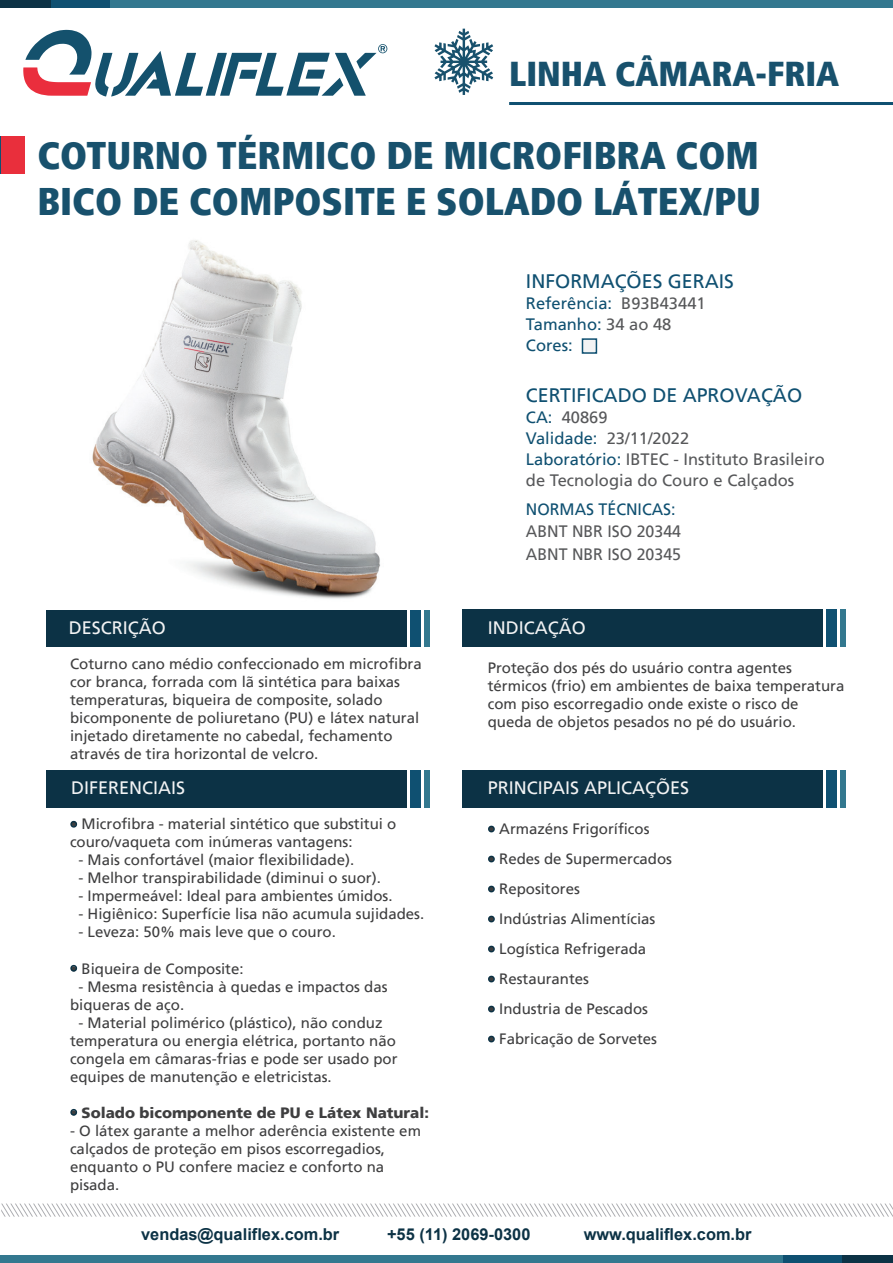
<style>
.page{position:relative;width:893px;height:1263px;background:#fff}
.page>*{position:absolute;margin:0;border:0;box-sizing:border-box;transform-origin:0 0}
.t1{font:900 condensed 38.4px/46.2px "Frutiger LT";color:#18516d}
.t2{font:900 condensed 34.5px "Frutiger LT";color:#18516d}
.t3{font:19.5px "Frutiger LT";color:#0f5071}
.t4{font:18px "Frutiger LT";color:#f2f3f4}
.t5{font:16.5px/21px "Frutiger LT";color:#57585a}
.t6{font:16.5px/21px "Frutiger LT";color:#0f5071}
.t7{font:700 16.35px "Arial";color:#0c3245}
.t8{font:15px/18px "Frutiger LT";color:#3e3e3f}
.t9{font:900 15px "Frutiger LT";color:#3e3e3f}
.s1{font-weight:400}
.s2{color:#57585a}
.s3{color:#0f5071}
</style>
<div class="page">
<div style="left:46px;top:610px;width:361px;height:37px;background:#0c3245"></div>
<div style="left:410px;top:610px;width:11px;height:37px;background:#0f5071"></div>
<div style="left:424px;top:610px;width:6px;height:37px;background:#33788f"></div>
<div style="left:462px;top:610px;width:361px;height:37px;background:#0c3245"></div>
<div style="left:826px;top:610px;width:11px;height:37px;background:#0f5071"></div>
<div style="left:840px;top:610px;width:6px;height:37px;background:#33788f"></div>
<div style="left:46px;top:770px;width:361px;height:37px;background:#0c3245"></div>
<div style="left:410px;top:770px;width:11px;height:37px;background:#0f5071"></div>
<div style="left:424px;top:770px;width:6px;height:37px;background:#33788f"></div>
<svg style="left:70px;top:820px;width:8px;height:8px"></svg>
<svg style="left:70px;top:964px;width:8px;height:8px"></svg>
<svg style="left:70px;top:1108px;width:8px;height:8px"></svg>
<div style="left:462px;top:770px;width:361px;height:37px;background:#0c3245"></div>
<div style="left:826px;top:770px;width:11px;height:37px;background:#0f5071"></div>
<div style="left:840px;top:770px;width:6px;height:37px;background:#33788f"></div>
<svg style="left:488px;top:825px;width:7px;height:8px"></svg>
<svg style="left:488px;top:855px;width:7px;height:8px"></svg>
<svg style="left:488px;top:885px;width:7px;height:8px"></svg>
<svg style="left:488px;top:915px;width:7px;height:8px"></svg>
<svg style="left:488px;top:945px;width:7px;height:8px"></svg>
<svg style="left:488px;top:975px;width:7px;height:8px"></svg>
<svg style="left:488px;top:1005px;width:7px;height:8px"></svg>
<svg style="left:488px;top:1035px;width:7px;height:8px"></svg>
<div style="left:582px;top:338px;width:15px;height:16px;background:#f2f3f4;border:2px solid #0f5071"></div>
<img style="left:92px;top:240px;width:288px;height:359px">
<div style="left:0;top:137px;width:24px;height:37px;background:#0f5071"></div>
<div style="left:0;top:1255px;width:783px;height:8px;background:#33788f"></div>
<div style="left:783px;top:1255px;width:59px;height:8px;background:#0f5071"></div>
<div style="left:842px;top:1255px;width:51px;height:8px;background:#0c3245"></div>
<svg style="left:1px;top:1203px;width:892px;height:14px"></svg>
<div style="left:1px;top:137px;width:24px;height:37px;background:#e92f3c"></div>
<div style="left:110px;top:0;width:783px;height:8px;background:#33788f"></div>
<div style="left:50px;top:0;width:60px;height:8px;background:#0f5071"></div>
<div style="left:0;top:0;width:50px;height:8px;background:#0c3245"></div>
<hr style="left:509px;top:102px;width:384px;height:3px;background:#0f5071">
<svg style="left:434px;top:29px;width:59px;height:66px"></svg>
<svg style="left:23px;top:30px;width:364px;height:67px"></svg>
<h2 class="t2" style="left:509px;top:53px;width:332px">LINHA CÂMARA-FRIA</h2>
<h1 class="t1" style="left:37px;top:132px;width:725px">COTURNO TÉRMICO DE MICROFIBRA COM<br>BICO DE COMPOSITE E SOLADO LÁTEX/PU</h1>
<p class="t4" style="left:69px;top:618px;width:99px">DESCRIÇÃO</p>
<p class="t8" style="left:70px;top:655px;width:353px">Coturno cano médio confeccionado em microfibra cor branca, forrada com lã sintética para baixas temperaturas, biqueira de composite, solado bicomponente de poliuretano (PU) e látex natural injetado diretamente no cabedal, fechamento através de tira horizontal de velcro.</p>
<p class="t4" style="left:71px;top:778px;width:116px">DIFERENCIAIS</p>
<p class="t8" style="left:70px;top:815px;width:328px">• Microfibra - material sintético que substitui o couro/vaqueta com inúmeras vantagens:</p>
<p class="t8" style="left:78px;top:851px;width:277px">- Mais confortável (maior flexibilidade).</p>
<p class="t8" style="left:78px;top:869px;width:304px">- Melhor transpirabilidade (diminui o suor).</p>
<p class="t8" style="left:78px;top:887px;width:316px">- Impermeável: Ideal para ambientes úmidos.</p>
<p class="t8" style="left:78px;top:905px;width:347px">- Higiênico: Superfície lisa não acumula sujidades.</p>
<p class="t8" style="left:78px;top:923px;width:259px">- Leveza: 50% mais leve que o couro.</p>
<p class="t8" style="left:70px;top:959px;width:175px">• Biqueira de Composite:</p>
<p class="t8" style="left:70px;top:977px;width:319px;text-indent:8px">- Mesma resistência à quedas e impactos das biqueras de aço.</p>
<p class="t8" style="left:70px;top:1013px;width:329px;text-indent:8px">- Material polimérico (plástico), não conduz temperatura ou energia elétrica, portanto não congela em câmaras-frias e pode ser usado por equipes de manutenção e eletricistas.</p>
<p class="t9" style="left:70px;top:1103px;width:360px"><span class="s1">•</span> Solado bicomponente de PU e Látex Natural:</p>
<p class="t8" style="left:70px;top:1121px;width:352px">- O látex garante a melhor aderência existente em calçados de proteção em pisos escorregadios, enquanto o PU confere maciez e conforto na pisada.</p>
<h3 class="t3" style="left:526px;top:269px;width:210px">INFORMAÇÕES GERAIS</h3>
<p class="t6" style="left:526px;top:292px;width:181px">Referência: <span class="s2">B93B43441<br></span>Tamanho: <span class="s2">34 ao 48<br></span>Cores:</p>
<h3 class="t3" style="left:526px;top:383px;width:278px">CERTIFICADO DE APROVAÇÃO</h3>
<p class="t5" style="left:526px;top:406px;width:300px"><span class="s3">CA:</span> 40869<br><span class="s3">Validade:</span> 23/11/2022<br><span class="s3">Laboratório:</span> IBTEC - Instituto Brasileiro de Tecnologia do Couro e Calçados</p>
<p class="t6" style="left:526px;top:498px;width:151px">NORMAS TÉCNICAS:</p>
<p class="t5" style="left:526px;top:520px;width:157px;line-height:22.5px">ABNT NBR ISO 20344<br>ABNT NBR ISO 20345</p>
<p class="t4" style="left:488px;top:618px;width:99px">INDICAÇÃO</p>
<p class="t8" style="left:488px;top:659px;width:358px">Proteção dos pés do usuário contra agentes térmicos (frio) em ambientes de baixa temperatura com piso escorregadio onde existe o risco de queda de objetos pesados no pé do usuário.</p>
<p class="t4" style="left:488px;top:777px;width:203px">PRINCIPAIS APLICAÇÕES</p>
<p class="t8" style="left:488px;top:820px;width:163px">• Armazéns Frigoríficos</p>
<p class="t8" style="left:488px;top:850px;width:186px">• Redes de Supermercados</p>
<p class="t8" style="left:488px;top:880px;width:94px">• Repositores</p>
<p class="t8" style="left:488px;top:910px;width:169px">• Indústrias Alimentícias</p>
<p class="t8" style="left:488px;top:940px;width:160px">• Logística Refrigerada</p>
<p class="t8" style="left:488px;top:970px;width:103px">• Restaurantes</p>
<p class="t8" style="left:488px;top:1000px;width:162px">• Industria de Pescados</p>
<p class="t8" style="left:488px;top:1030px;width:171px">• Fabricação de Sorvetes</p>
<p class="t7" style="left:141px;top:1223px;width:200px">vendas@qualiflex.com.br</p>
<p class="t7" style="left:387px;top:1223px;width:145px">+55 (11) 2069-0300</p>
<p class="t7" style="left:584px;top:1223px;width:169px">www.qualiflex.com.br</p>
</div>
